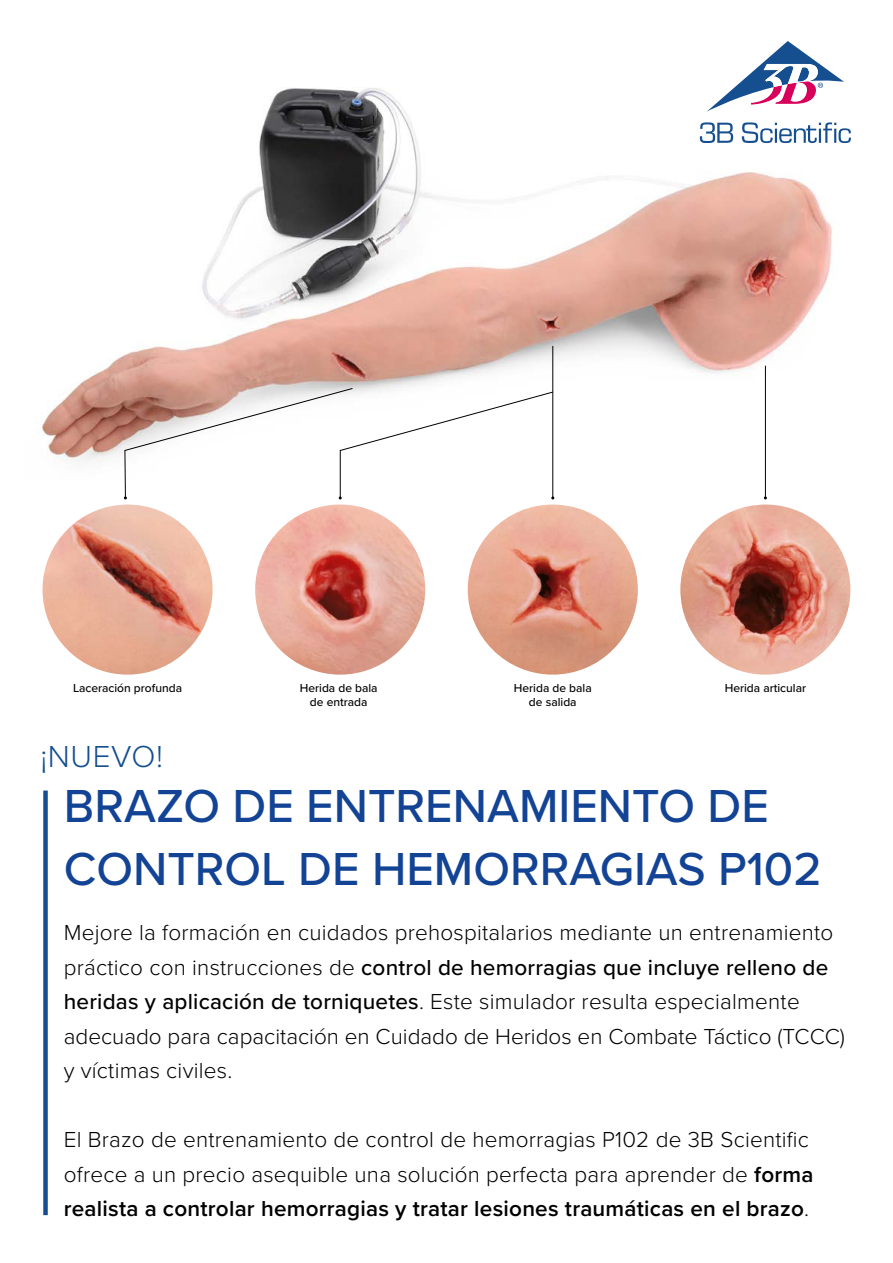
<style>
.page{position:relative;width:893px;height:1263px;background:#fff}
.page>*{position:absolute;margin:0;border:0;box-sizing:border-box;transform-origin:0 0}
.t1{font:500 48px/63px "Proxima Nova";color:#134395}
.t2{font:300 31.5px "Proxima Nova";letter-spacing:.02em;color:#154f90}
.t3{font:300 22.5px/34.5px "Proxima Nova";letter-spacing:.01em;color:#000}
.t4{font:500 12px/14.4px "Proxima Nova";color:#000;text-align:center}
.s1{font-weight:500}
.s2{font-weight:600}
</style>
<div class="page">
<img style="left:41px;top:88px;width:805px;height:392px">
<img style="left:255px;top:504px;width:170px;height:171px;border-radius:85px">
<img style="left:468px;top:504px;width:170px;height:171px;border-radius:85px">
<img style="left:43px;top:504px;width:170px;height:171px;border-radius:85px">
<img style="left:680px;top:504px;width:170px;height:171px;border-radius:85px">
<hr style="left:765px;top:366px;width:1px;height:132px;background:#000">
<hr style="left:552px;top:346px;width:1px;height:152px;background:#000">
<svg style="left:124px;top:387px;width:430px;height:112px"></svg>
<div style="left:43px;top:790px;width:5px;height:425px;background:#154f90"></div>
<svg style="left:700px;top:122px;width:33px;height:21px"></svg>
<svg style="left:707px;top:41px;width:137px;height:71px"></svg>
<svg style="left:742px;top:122px;width:109px;height:21px"></svg>
<p class="t4" style="left:73px;top:680px;width:111px">Laceración profunda</p>
<p class="t4" style="left:300px;top:680px;width:79px">Herida de bala de entrada</p>
<p class="t4" style="left:514px;top:680px;width:79px">Herida de bala de salida</p>
<p class="t4" style="left:725px;top:680px;width:83px">Herida articular</p>
<h2 class="t2" style="left:40px;top:733px;width:124px">¡NUEVO!</h2>
<h1 class="t1" style="left:64px;top:773px;width:759px">BRAZO DE ENTRENAMIENTO DE<br>CONTROL DE HEMORRAGIAS P102</h1>
<p class="t3" style="left:64px;top:914px;width:783px">Mejore la formación en cuidados prehospitalarios mediante un entrenamiento práctico con instrucciones de <span class="s1">control de hemorragias que incluye relleno de heridas y aplicación de torniquetes</span>. Este simulador resulta especialmente adecuado para capacitación en Cuidado de Heridos en Combate Táctico (TCCC) y víctimas civiles.</p>
<p class="t3" style="left:64px;top:1121px;width:751px">El Brazo de entrenamiento de control de hemorragias P102 de 3B Scientific ofrece a un precio asequible una solución perfecta para aprender de <span class="s2">forma realista a controlar hemorragias y tratar lesiones traumáticas en el brazo</span>.</p>
</div>
